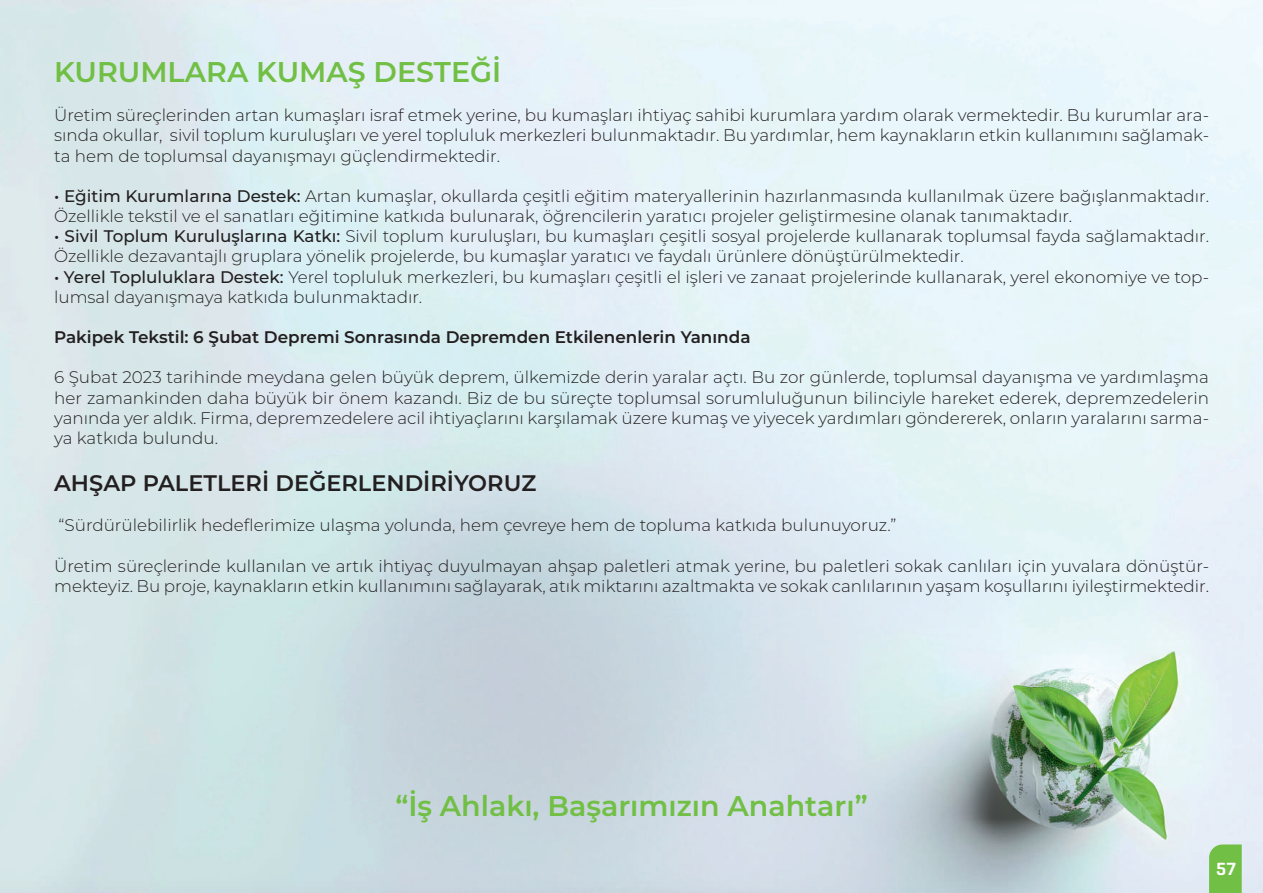
<style>
.page{position:relative;width:1263px;height:893px;background:#fff}
.page>*{position:absolute;margin:0;border:0;box-sizing:border-box;transform-origin:0 0}
.t1{font:600 28.5px "Montserrat";color:#71bf44}
.t2{font:600 22.5px "Montserrat";color:#231f20}
.t3{font:600 18px "Geogrotesque";color:#fff}
.t4{font:300 16.8px/20.1px "Montserrat";color:#231f20}
.t5{font:600 16.8px "Montserrat";color:#231f20}
.s1{font-weight:500}
</style>
<div class="page">
<img style="left:0;top:0;width:1263px;height:893px">
<svg style="left:1209px;top:844px;width:33px;height:49px;background:#76c04b"></svg>
<h1 class="t1" style="left:54px;top:51px;width:448px">KURUMLARA KUMAŞ DESTEĞİ</h1>
<p class="t4" style="left:54px;top:105px;width:1156px;text-align:justify">Üretim süreçlerinden artan kumaşları israf etmek yerine, bu kumaşları ihtiyaç sahibi kurumlara yardım olarak vermektedir. Bu kurumlar ara&shy;sında okullar, sivil toplum kuruluşları ve yerel topluluk merkezleri bulunmaktadır. Bu yardımlar, hem kaynakların etkin kullanımını sağlamak&shy;ta hem de toplumsal dayanışmayı güçlendirmektedir.</p>
<p class="t4" style="left:54px;top:185px;width:1156px"><span class="s1">• Eğitim Kurumlarına Destek:</span> Artan kumaşlar, okullarda çeşitli eğitim materyallerinin hazırlanmasında kullanılmak üzere bağışlanmaktadır.<br>Özellikle tekstil ve el sanatları eğitimine katkıda bulunarak, öğrencilerin yaratıcı projeler geliştirmesine olanak tanımaktadır.</p>
<p class="t4" style="left:54px;top:226px;width:1156px"><span class="s1">• Sivil Toplum Kuruluşlarına Katkı:</span> Sivil toplum kuruluşları, bu kumaşları çeşitli sosyal projelerde kullanarak toplumsal fayda sağlamaktadır.<br>Özellikle dezavantajlı gruplara yönelik projelerde, bu kumaşlar yaratıcı ve faydalı ürünlere dönüştürülmektedir.</p>
<p class="t4" style="left:54px;top:266px;width:1156px"><span class="s1">• Yerel Topluluklara Destek:</span> Yerel topluluk merkezleri, bu kumaşları çeşitli el işleri ve zanaat projelerinde kullanarak, yerel ekonomiye ve top&shy;lumsal dayanışmaya katkıda bulunmaktadır.</p>
<p class="t5" style="left:54px;top:325px;width:698px">Pakipek Tekstil: 6 Şubat Depremi Sonrasında Depremden Etkilenenlerin Yanında</p>
<p class="t4" style="left:54px;top:367px;width:1156px;text-align:justify">6 Şubat 2023 tarihinde meydana gelen büyük deprem, ülkemizde derin yaralar açtı. Bu zor günlerde, toplumsal dayanışma ve yardımlaşma her zamankinden daha büyük bir önem kazandı. Biz de bu süreçte toplumsal sorumluluğunun bilinciyle hareket ederek, depremzedelerin yanında yer aldık. Firma, depremzedelere acil ihtiyaçlarını karşılamak üzere kumaş ve yiyecek yardımları göndererek, onların yaralarını sarma&shy;ya katkıda bulundu.</p>
<h2 class="t2" style="left:54px;top:467px;width:484px">AHŞAP PALETLERİ DEĞERLENDİRİYORUZ</h2>
<p class="t4" style="left:58px;top:515px;width:839px">“Sürdürülebilirlik hedeflerimize ulaşma yolunda, hem çevreye hem de topluma katkıda bulunuyoruz.”</p>
<p class="t4" style="left:54px;top:555px;width:1156px">Üretim süreçlerinde kullanılan ve artık ihtiyaç duyulmayan ahşap paletleri atmak yerine, bu paletleri sokak canlıları için yuvalara dönüştür&shy;mekteyiz. Bu proje, kaynakların etkin kullanımını sağlayarak, atık miktarını azaltmakta ve sokak canlılarının yaşam koşullarını iyileştirmektedir.</p>
<h1 class="t1" style="left:395px;top:785px;width:474px">“İş Ahlakı, Başarımızın Anahtarı”</h1>
<p class="t3" style="left:1216px;top:857px;width:22px">57</p>
</div>
